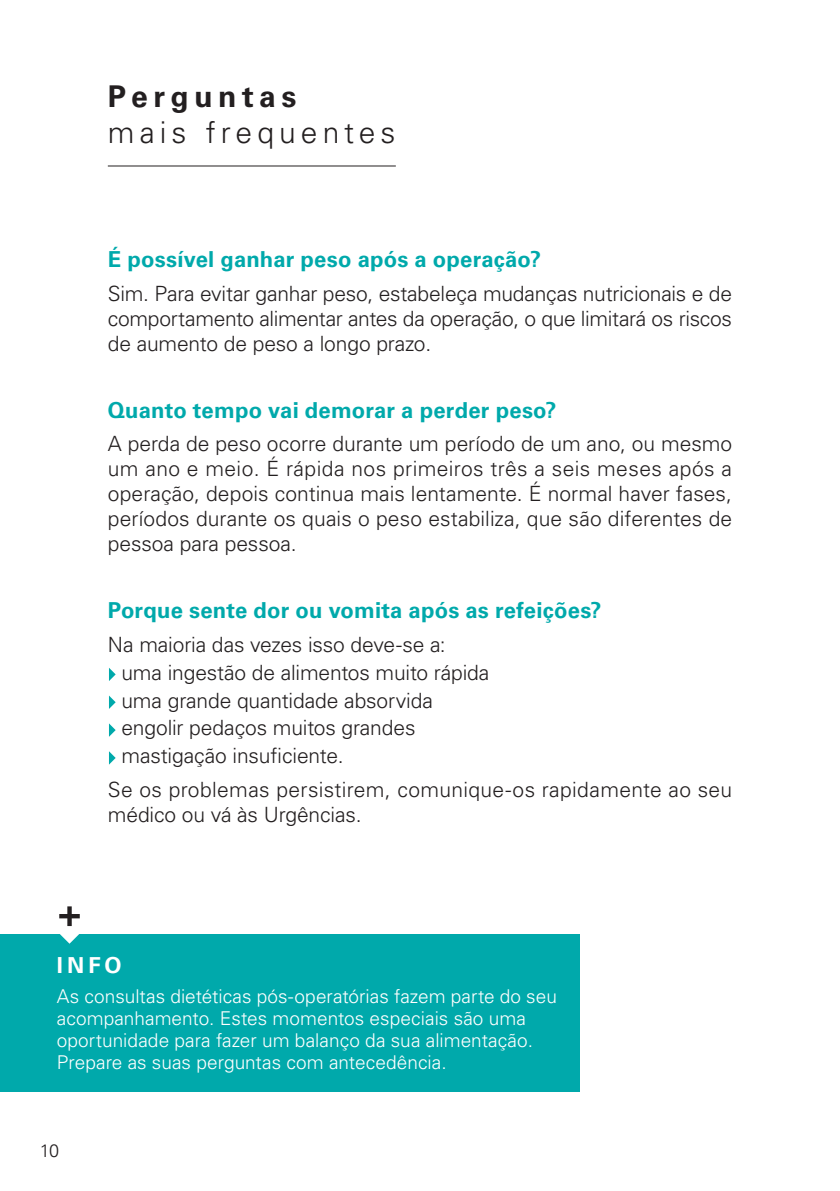
<style>
.page{position:relative;width:840px;height:1191px;background:#fff}
.page>*{position:absolute;margin:0;border:0;box-sizing:border-box;transform-origin:0 0}
.t1{font:300 30px "Univers LT Std";letter-spacing:.17em;color:#231f20}
.t2{font:700 30px "Univers LT Std";letter-spacing:.185em;color:#231f20}
.t3{font:700 22px "Univers LT Std";letter-spacing:.01em;color:#00a9ab}
.t4{font:700 22px "Univers LT Std";color:#fff}
.t5{font:300 21px/25px "Univers LT Std";letter-spacing:-.005em;color:#231f20;text-align:justify}
.t6{font:300 21px/25px "Univers LT Std";letter-spacing:.015em;color:#231f20}
.t7{font:300 19px/22px "Univers LT Std";color:#fff}
.t8{font:300 18px "Univers LT Std";color:#231f20}
</style>
<div class="page">
<svg style="left:109px;top:668px;width:7px;height:13px"></svg>
<svg style="left:109px;top:695px;width:7px;height:14px"></svg>
<svg style="left:109px;top:723px;width:7px;height:14px"></svg>
<svg style="left:109px;top:751px;width:7px;height:13px"></svg>
<hr style="left:108px;top:165px;width:287px;height:1px;background:#231f20">
<div style="left:0;top:934px;width:579px;height:157px;background:#00a9ab"></div>
<svg style="left:59px;top:906px;width:21px;height:37px"></svg>
<h1 class="t2" style="left:108px;top:79px;width:190px">Perguntas</h1>
<h1 class="t1" style="left:108px;top:114px;width:289px">mais frequentes</h1>
<p class="t3" style="left:108px;top:246px;width:434px">É possível ganhar peso após a operação?</p>
<p class="t5" style="left:108px;top:281px;width:625px">Sim. Para evitar ganhar peso, estabeleça mudanças nutricionais e de comportamento alimentar antes da operação, o que limitará os riscos de aumento de peso a longo prazo.</p>
<p class="t3" style="left:108px;top:397px;width:450px">Quanto tempo vai demorar a perder peso?</p>
<p class="t5" style="left:108px;top:431px;width:625px">A perda de peso ocorre durante um período de um ano, ou mesmo um ano e meio. É rápida nos primeiros três a seis meses após a operação, depois continua mais lentamente. É normal haver fases, períodos durante os quais o peso estabiliza, que são diferentes de pessoa para pessoa.</p>
<p class="t3" style="left:108px;top:597px;width:495px">Porque sente dor ou vomita após as refeições?</p>
<p class="t5" style="left:121px;top:630px;width:369px;line-height:27.8px;text-align:left;text-indent:-14px">Na maioria das vezes isso deve-se a: uma ingestão de alimentos muito rápida uma grande quantidade absorvida engolir pedaços muitos grandes mastigação insuficiente.</p>
<p class="t6" style="left:108px;top:777px;width:625px">Se os problemas persistirem, comunique-os rapidamente ao seu médico ou vá às Urgências.</p>
<p class="t4" style="left:57px;top:952px;width:66px">INFO</p>
<p class="t7" style="left:57px;top:985px;width:501px">As consultas dietéticas pós-operatórias fazem parte do seu acompanhamento. Estes momentos especiais são uma oportunidade para fazer um balanço da sua alimentação.<br>Prepare as suas perguntas com antecedência.</p>
<p class="t8" style="left:40px;top:1139px;width:21px">10</p>
</div>
